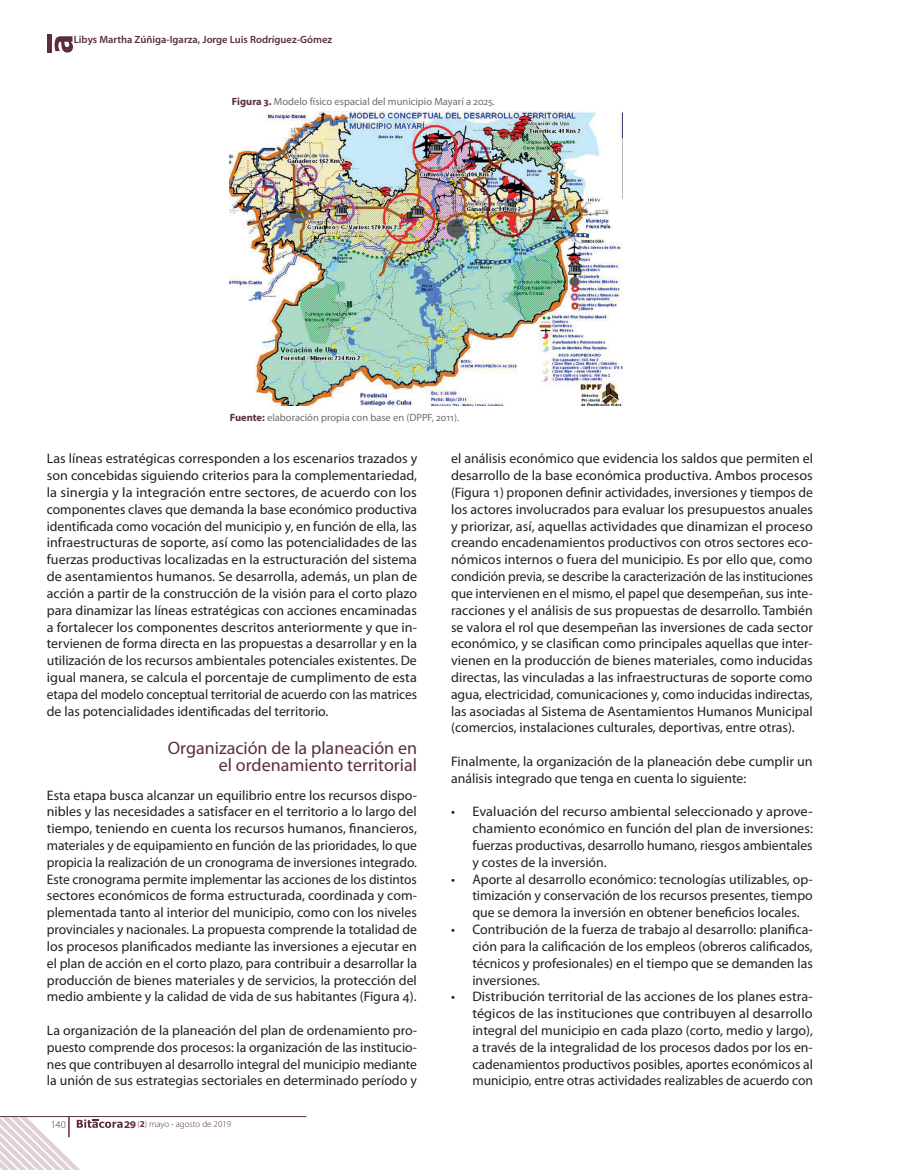
<style>
.page{position:relative;width:915px;height:1170px;background:#fff}
.page>*{position:absolute;margin:0;border:0;box-sizing:border-box;transform-origin:0 0}
.t1{font:18px/16.8px "Myriad Pro";color:#5b2d3d;text-align:right}
.t2{font:13.8px/16.8px "Myriad Pro";color:#231f20;text-align:justify}
.t3{font:10.5px "Myriad Pro";color:#6c6d70}
.t4{font:600 10.5px "Myriad Pro";color:#5b2d3d}
.t5{font:300 10.5px "Myriad Pro";color:#5b2d3d}
.t6{font:300 9px "Myriad Pro";color:#5b2d3d}
.s1{font-weight:700;color:#5b2d3d}
.s2{font-family:"Verdana";font-weight:700}
.s3{font-weight:700}
</style>
<div class="page">
<hr style="left:0;top:1116px;width:306px;height:1px;background:#5b2d3d">
<svg style="left:0;top:1117px;width:122px;height:52px"></svg>
<div style="left:47px;top:34px;width:5px;height:19px;background:#5b2d3d"></div>
<svg style="left:55px;top:36px;width:18px;height:17px"></svg>
<img style="left:230px;top:112px;width:392px;height:294px">
<p class="t4" style="left:74px;top:33px;width:260px">Libys Martha Zúñiga-Igarza, Jorge Luis Rodríguez-Gómez</p>
<p class="t3" style="left:232px;top:95px;width:264px"><span class="s1">Figura 3.</span> Modelo físico espacial del municipio Mayarí a 2025.</p>
<p class="t3" style="left:230px;top:410px;width:231px"><span class="s1">Fuente:</span> elaboración propia con base en (DPPF, 2011).</p>
<p class="t2" style="left:451px;top:450px;width:363px">el análisis económico que evidencia los saldos que permiten el desarrollo de la base económica productiva. Ambos procesos (Figura 1) proponen definir actividades, inversiones y tiempos de los actores involucrados para evaluar los presupuestos anuales y priorizar, así, aquellas actividades que dinamizan el proceso creando encadenamientos productivos con otros sectores eco&shy;nómicos internos o fuera del municipio. Es por ello que, como condición previa, se describe la caracterización de las instituciones que intervienen en el mismo, el papel que desempeñan, sus inte&shy;racciones y el análisis de sus propuestas de desarrollo. También se valora el rol que desempeñan las inversiones de cada sector económico, y se clasifican como principales aquellas que inter&shy;vienen en la producción de bienes materiales, como inducidas directas, las vinculadas a las infraestructuras de soporte como agua, electricidad, comunicaciones y, como inducidas indirectas, las asociadas al Sistema de Asentamientos Humanos Municipal (comercios, instalaciones culturales, deportivas, entre otras).</p>
<p class="t2" style="left:451px;top:752px;width:363px">Finalmente, la organización de la planeación debe cumplir un análisis integrado que tenga en cuenta lo siguiente:</p>
<p class="t2" style="left:472px;top:803px;width:342px;text-indent:-21px">• Evaluación del recurso ambiental seleccionado y aprove&shy;chamiento económico en función del plan de inversiones: fuerzas productivas, desarrollo humano, riesgos ambientales y costes de la inversión.</p>
<p class="t2" style="left:472px;top:870px;width:342px;text-indent:-21px">• Aporte al desarrollo económico: tecnologías utilizables, op&shy;timización y conservación de los recursos presentes, tiempo que se demora la inversión en obtener beneficios locales.</p>
<p class="t2" style="left:472px;top:920px;width:342px;text-indent:-21px">• Contribución de la fuerza de trabajo al desarrollo: planifica&shy;ción para la calificación de los empleos (obreros calificados, técnicos y profesionales) en el tiempo que se demanden las inversiones.</p>
<p class="t2" style="left:472px;top:988px;width:342px;text-indent:-21px">• Distribución territorial de las acciones de los planes estra&shy;tégicos de las instituciones que contribuyen al desarrollo integral del municipio en cada plazo (corto, medio y largo), a través de la integralidad de los procesos dados por los en&shy;cadenamientos productivos posibles, aportes económicos al municipio, entre otras actividades realizables de acuerdo con</p>
<p class="t2" style="left:47px;top:450px;width:372px">Las líneas estratégicas corresponden a los escenarios trazados y son concebidas siguiendo criterios para la complementariedad, la sinergia y la integración entre sectores, de acuerdo con los componentes claves que demanda la base económico productiva identificada como vocación del municipio y, en función de ella, las infraestructuras de soporte, así como las potencialidades de las fuerzas productivas localizadas en la estructuración del sistema de asentamientos humanos. Se desarrolla, además, un plan de acción a partir de la construcción de la visión para el corto plazo para dinamizar las líneas estratégicas con acciones encaminadas a fortalecer los componentes descritos anteriormente y que in&shy;tervienen de forma directa en las propuestas a desarrollar y en la utilización de los recursos ambientales potenciales existentes. De igual manera, se calcula el porcentaje de cumplimento de esta etapa del modelo conceptual territorial de acuerdo con las matrices de las potencialidades identificadas del territorio.</p>
<h1 class="t1" style="left:168px;top:739px;width:250px">Organización de la planeación en el ordenamiento territorial</h1>
<p class="t2" style="left:47px;top:786px;width:372px">Esta etapa busca alcanzar un equilibrio entre los recursos dispo&shy;nibles y las necesidades a satisfacer en el territorio a lo largo del tiempo, teniendo en cuenta los recursos humanos, financieros, materiales y de equipamiento en función de las prioridades, lo que propicia la realización de un cronograma de inversiones integrado.<br>Este cronograma permite implementar las acciones de los distintos sectores económicos de forma estructurada, coordinada y com&shy;plementada tanto al interior del municipio, como con los niveles provinciales y nacionales. La propuesta comprende la totalidad de los procesos planificados mediante las inversiones a ejecutar en el plan de acción en el corto plazo, para contribuir a desarrollar la producción de bienes materiales y de servicios, la protección del medio ambiente y la calidad de vida de sus habitantes (Figura 4).</p>
<p class="t2" style="left:47px;top:1021px;width:371px">La organización de la planeación del plan de ordenamiento pro&shy;puesto comprende dos procesos: la organización de las institucio&shy;nes que contribuyen al desarrollo integral del municipio mediante la unión de sus estrategias sectoriales en determinado período y</p>
<p class="t5" style="left:50px;top:1118px;width:17px">140</p>
<p class="t6" style="left:124px;top:1118px;width:109px"><span class="s2">29</span>(<span class="s3">2</span>) mayo - agosto de 2019</p>
</div>
